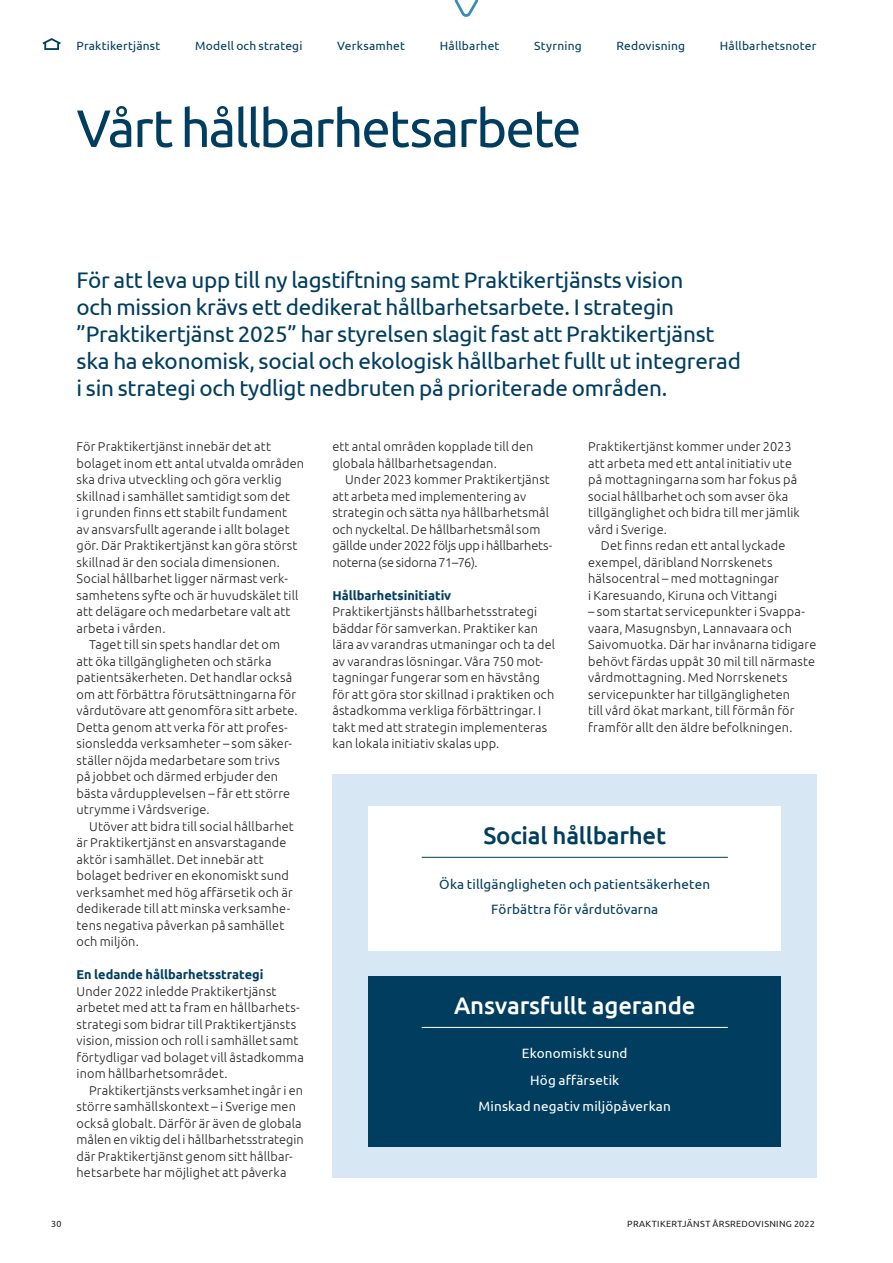
<style>
.page{position:relative;width:893px;height:1263px;background:#fff}
.page>*{position:absolute;margin:0;border:0;box-sizing:border-box;transform-origin:0 0}
.t1{font:52.5px "Ubuntu";letter-spacing:-.035em;color:#003d5f}
.t2{font:500 24px "Ubuntu";letter-spacing:-.01em;color:#fff}
.t3{font:500 24px "Ubuntu";letter-spacing:-.01em;color:#003d5f}
.t4{font:22.5px/27px "Ubuntu";letter-spacing:-.01em;color:#003d5f}
.t5{font:13.5px/25px "Ubuntu";letter-spacing:.01em;color:#003d5f;text-align:center}
.t6{font:13.5px/26.5px "Ubuntu";letter-spacing:.015em;color:#fff;text-align:center}
.t7{font:300 12.75px/16.5px "Ubuntu";letter-spacing:.01em;color:#231f20}
.t8{font:700 12.75px "Ubuntu";color:#003d5f}
.t9{font:12px "Ubuntu";letter-spacing:.015em;color:#003d5f}
.t10{font:9px "Ubuntu";letter-spacing:.035em;color:#231f20}
</style>
<div class="page">
<div style="left:332px;top:774px;width:485px;height:404px;background:#d7e8f4"></div>
<div style="left:369px;top:976px;width:412px;height:170px;background:#003d5f"></div>
<hr style="left:422px;top:1027px;width:306px;height:1px;background:#fff">
<div style="left:368px;top:806px;width:412px;height:144px;background:#fff"></div>
<hr style="left:422px;top:857px;width:306px;height:1px;background:#003d5f">
<svg style="left:43px;top:38px;width:18px;height:12px"></svg>
<svg style="left:454px;top:0;width:24px;height:17px"></svg>
<p class="t9" style="left:77px;top:38px;width:85px">Praktikertjänst</p>
<p class="t9" style="left:195px;top:38px;width:109px">Modell och strategi</p>
<p class="t9" style="left:337px;top:38px;width:69px">Verksamhet</p>
<p class="t9" style="left:440px;top:38px;width:61px">Hållbarhet</p>
<p class="t9" style="left:534px;top:38px;width:49px">Styrning</p>
<p class="t9" style="left:616px;top:38px;width:70px">Redovisning</p>
<p class="t9" style="left:720px;top:38px;width:98px">Hållbarhetsnoter</p>
<h1 class="t1" style="left:77px;top:96px;width:506px">Vårt hållbarhetsarbete</h1>
<p class="t4" style="left:77px;top:266px;width:666px">För att leva upp till ny lagstiftning samt Praktikertjänsts vision<br>och -mission krävs ett dedikerat hållbarhetsarbete. I strategin ”Praktikertjänst 2025” har styrelsen slagit fast att Praktikertjänst ska ha ekonomisk, social och ekologisk hållbarhet fullt ut integrerad i sin strategi och tydligt nedbruten på prioriterade områden.</p>
<p class="t7" style="left:77px;top:438px;width:196px">För Praktikertjänst innebär det att</p>
<p class="t7" style="left:77px;top:454px;width:229px">bolaget inom ett antal utvalda områden</p>
<p class="t7" style="left:77px;top:471px;width:207px">ska driva utveckling och göra verklig</p>
<p class="t7" style="left:77px;top:487px;width:215px">skillnad i samhället samtidigt som det</p>
<p class="t7" style="left:77px;top:504px;width:212px">i grunden finns ett stabilt fundament</p>
<p class="t7" style="left:77px;top:520px;width:215px">av ansvarsfullt agerande i allt bolaget</p>
<p class="t7" style="left:77px;top:537px;width:222px">gör. Där Praktikertjänst kan göra störst</p>
<p class="t7" style="left:77px;top:553px;width:205px">skillnad är den sociala dimensionen.</p>
<p class="t7" style="left:77px;top:570px;width:213px">Social hållbarhet ligger närmast verk-</p>
<p class="t7" style="left:77px;top:586px;width:223px">samhetens syfte och är huvudskälet till</p>
<p class="t7" style="left:77px;top:603px;width:216px">att delägare och medarbetare valt att</p>
<p class="t7" style="left:77px;top:619px;width:91px">arbeta i vården.</p>
<p class="t7" style="left:89px;top:636px;width:192px">Taget till sin spets handlar det om</p>
<p class="t7" style="left:77px;top:652px;width:197px">att öka tillgängligheten och stärka</p>
<p class="t7" style="left:77px;top:669px;width:217px">patientsäkerheten. Det handlar också</p>
<p class="t7" style="left:77px;top:685px;width:221px">om att förbättra förutsättningarna för</p>
<p class="t7" style="left:77px;top:702px;width:223px">vårdutövare att genomföra sitt arbete.</p>
<p class="t7" style="left:77px;top:718px;width:213px">Detta genom att verka för att profes-</p>
<p class="t7" style="left:77px;top:735px;width:217px">sionsledda verksamheter – som säker-</p>
<p class="t7" style="left:77px;top:751px;width:205px">ställer nöjda medarbetare som trivs</p>
<p class="t7" style="left:77px;top:768px;width:203px">på jobbet och därmed erbjuder den</p>
<p class="t7" style="left:77px;top:784px;width:215px">bästa vårdupplevelsen – får ett större</p>
<p class="t7" style="left:77px;top:801px;width:135px">utrymme i Vårdsverige.</p>
<p class="t7" style="left:89px;top:817px;width:206px">Utöver att bidra till social hållbarhet</p>
<p class="t7" style="left:77px;top:834px;width:211px">är Praktikertjänst en ansvarstagande</p>
<p class="t7" style="left:77px;top:850px;width:189px">aktör i samhället. Det innebär att</p>
<p class="t7" style="left:77px;top:867px;width:214px">bolaget bedriver en ekonomiskt sund</p>
<p class="t7" style="left:77px;top:883px;width:218px">verksamhet med hög affärsetik och är</p>
<p class="t7" style="left:77px;top:900px;width:215px">dedikerade till att minska verksamhe-</p>
<p class="t7" style="left:77px;top:916px;width:209px">tens negativa påverkan på samhället</p>
<p class="t7" style="left:77px;top:933px;width:64px">och miljön.</p>
<p class="t8" style="left:77px;top:967px;width:188px">En ledande hållbarhetsstrategi</p>
<p class="t7" style="left:77px;top:982px;width:229px">Under 2022 inledde Praktikertjänst arbetet med att ta fram en hållbarhets&shy;strategi som bidrar till Praktikertjänsts vision, mission och roll i samhället samt förtydligar vad bolaget vill åstadkomma inom hållbarhetsområdet.</p>
<p class="t7" style="left:77px;top:1081px;width:229px;text-indent:13px">Praktikertjänsts verksamhet ingår i en större samhällskontext – i Sverige men också globalt. Därför är även de globala målen en viktig del i hållbarhetsstrategin där Praktikertjänst genom sitt hållbar&shy;hetsarbete har möjlighet att påverka</p>
<p class="t7" style="left:332px;top:438px;width:203px">ett antal områden kopplade till den globala hållbarhetsagendan.</p>
<p class="t7" style="left:332px;top:471px;width:221px;text-indent:13px">Under 2023 kommer Praktikertjänst att arbeta med implementering av strategin och sätta nya hållbarhetsmål och nyckeltal. De hållbarhetsmål som gällde under 2022 följs upp i hållbarhets&shy;noterna (sesidorna71–76).</p>
<p class="t8" style="left:332px;top:587px;width:120px">Hållbarhetsinitiativ</p>
<p class="t7" style="left:332px;top:603px;width:224px">Praktikertjänsts hållbarhetsstrategi bäddar för samverkan. Praktiker kan lära av varandras utmaningar och ta del av varandras lösningar. Våra 750 mot&shy;tagningar fungerar som en hävstång för att göra stor skillnad i praktiken och åstadkomma verkliga förbättringar. I takt med att strategin implementeras kan lokala initiativ skalas upp.</p>
<p class="t7" style="left:588px;top:438px;width:213px">Praktikertjänst kommer under 2023 att arbeta med ett antal initiativ ute på mottagningarna som har fokus på social hållbarhet och som avser öka tillgänglighet och bidra till mer jämlik vård i Sverige.</p>
<p class="t7" style="left:588px;top:537px;width:199px;text-indent:13px">Det finns redan ett antal lyckade exempel, däribland Norrskenets hälsocentral – med mottagningar<br>i Karesuando, Kiruna och Vittangi</p>
<p class="t7" style="left:588px;top:603px;width:230px">– som startat servicepunkter i Svappa&shy;vaara, Masugnsbyn, Lannavaara och Saivomuotka. Där har invånarna tidigare behövt färdas uppåt 30 mil till närmaste vårdmottagning. Med Norrskenets servicepunkter har tillgängligheten<br>till vård ökat markant, till förmån för framför allt den äldre befolkningen.</p>
<h2 class="t3" style="left:483px;top:820px;width:184px">Social hållbarhet</h2>
<p class="t5" style="left:439px;top:871px;width:272px">Öka tillgängligheten och patientsäkerheten<br>Förbättra för vårdutövarna</p>
<h2 class="t2" style="left:454px;top:990px;width:243px">Ansvarsfullt agerande</h2>
<p class="t6" style="left:479px;top:1040px;width:194px">Ekonomiskt sund<br>Hög affärsetik<br>Minskad negativ miljöpåverkan</p>
<p class="t10" style="left:51px;top:1218px;width:12px">30</p>
<p class="t10" style="left:627px;top:1218px;width:189px">PRAKTIKERTJÄNST ÅRSREDOVISNING 2022</p>
</div>
